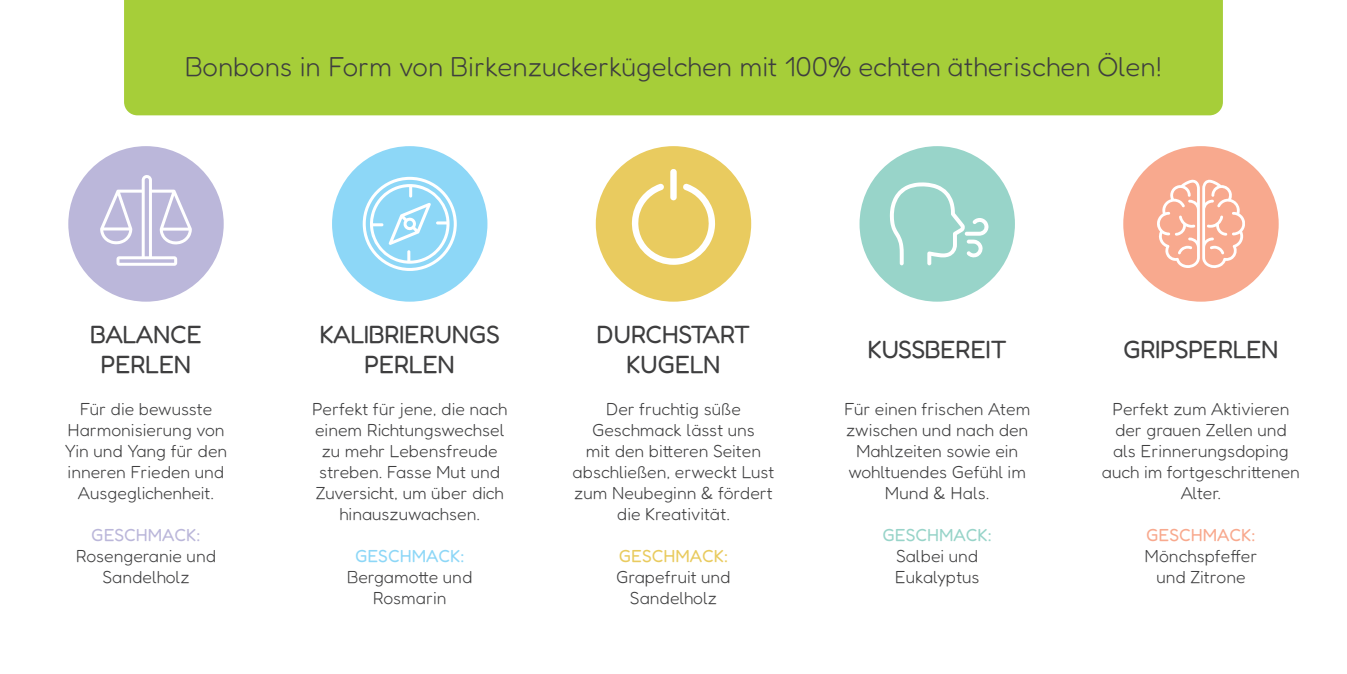
<style>
.page{position:relative;width:1347px;height:674px;background:#fff}
.page>*{position:absolute;margin:0;border:0;box-sizing:border-box;transform-origin:0 0}
.t1{font:300 27.5px "Fredoka";color:#3e3e3f}
.t2{font:300 25px/30px "Fredoka";letter-spacing:-.02em;color:#3e3e3f;text-align:center}
.t3{font:300 17.5px/21px "Fredoka";color:#3e3e3f;text-align:center}
.t4{font:300 17.5px "Fredoka";color:#bbb7da}
.t5{font:300 17.5px "Fredoka";color:#8dd7f7}
.t6{font:300 17.5px "Fredoka";color:#e9cb5f}
.t7{font:300 17.5px "Fredoka";color:#98d4c9}
.t8{font:300 17.5px "Fredoka";color:#f8a98e}
</style>
<div class="page">
<div style="left:1123px;top:146px;width:155px;height:155px;background:#f8a98e;border-radius:50%"></div>
<div style="left:124px;top:0;width:1098px;height:115px;background:#a6ce39"></div>
<svg style="left:1157px;top:179px;width:88px;height:89px"></svg>
<div style="left:859px;top:146px;width:156px;height:155px;background:#98d4c9;border-radius:50%"></div>
<svg style="left:889px;top:182px;width:99px;height:83px"></svg>
<div style="left:596px;top:146px;width:155px;height:155px;background:#e9cb5f;border-radius:50%"></div>
<svg style="left:632px;top:169px;width:83px;height:96px"></svg>
<div style="left:332px;top:146px;width:155px;height:155px;background:#8dd7f7;border-radius:50%"></div>
<svg style="left:363px;top:177px;width:94px;height:94px"></svg>
<div style="left:68px;top:146px;width:156px;height:155px;background:#bbb7da;border-radius:50%"></div>
<svg style="left:100px;top:175px;width:92px;height:90px"></svg>
<h1 class="t1" style="left:185px;top:49px;width:978px">Bonbons in Form von Birkenzuckerkügelchen mit 100% echten ätherischen Ölen!</h1>
<h2 class="t2" style="left:90px;top:319px;width:113px">BALANCE<br>PERLEN</h2>
<h2 class="t2" style="left:319px;top:319px;width:182px">KALIBRIERUNGS<br>PERLEN</h2>
<h2 class="t2" style="left:596px;top:319px;width:155px">DURCHSTART<br>KUGELN</h2>
<p class="t3" style="left:65px;top:398px;width:164px">Für die bewusste<br>Harmonisierung von<br>Yin und Yang für den inneren Frieden und<br>Ausgeglichenheit.</p>
<p class="t4" style="left:91px;top:524px;width:111px">GESCHMACK:</p>
<p class="t3" style="left:76px;top:545px;width:142px">Rosengeranie und<br>Sandelholz</p>
<p class="t3" style="left:312px;top:398px;width:197px">Perfekt für jene, die nach einem Richtungswechsel zu mehr Lebensfreude streben. Fasse Mut und<br>Zuversicht, um über dich hinauszuwachsen.</p>
<p class="t5" style="left:355px;top:545px;width:111px">GESCHMACK:</p>
<p class="t3" style="left:347px;top:566px;width:127px">Bergamotte und<br>Rosmarin</p>
<p class="t3" style="left:572px;top:398px;width:203px">Der fruchtig süße<br>Geschmack lässt uns<br>mit den bitteren Seiten abschließen, erweckt Lust zum Neubeginn &amp; fördert die Kreativität.</p>
<p class="t6" style="left:619px;top:545px;width:111px">GESCHMACK:</p>
<p class="t3" style="left:616px;top:566px;width:116px">Grapefruit und<br>Sandelholz</p>
<h2 class="t2" style="left:867px;top:334px;width:141px">KUSSBEREIT</h2>
<h2 class="t2" style="left:1123px;top:334px;width:157px">GRIPSPERLEN</h2>
<p class="t3" style="left:844px;top:398px;width:188px">Für einen frischen Atem zwischen und nach den<br>Mahlzeiten sowie ein wohltuendes Gefühl im<br>Mund &amp; Hals.</p>
<p class="t7" style="left:882px;top:524px;width:111px">GESCHMACK:</p>
<p class="t3" style="left:894px;top:545px;width:86px;text-align:left">Salbei und<br>Eukalyptus</p>
<p class="t3" style="left:1102px;top:398px;width:199px">Perfekt zum Aktivieren der grauen Zellen und als Erinnerungsdoping auch im fortgeschrittenen<br>Alter.</p>
<p class="t8" style="left:1146px;top:524px;width:111px">GESCHMACK:</p>
<p class="t3" style="left:1144px;top:545px;width:114px">Mönchspfeffer und Zitrone</p>
</div>
